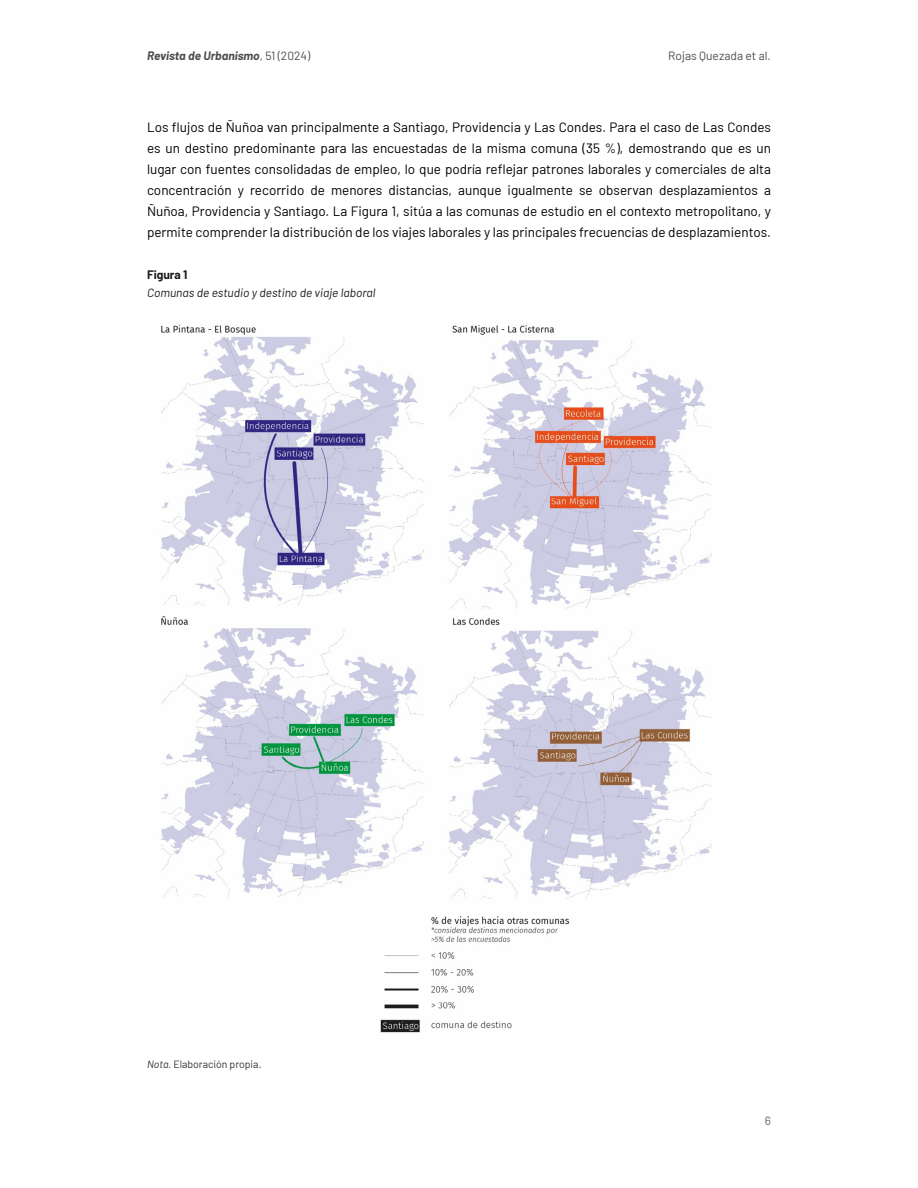
<style>
.page{position:relative;width:918px;height:1188px;background:#fff}
.page>*{position:absolute;margin:0;border:0;box-sizing:border-box;transform-origin:0 0}
.t1{font:13.5px/21px "Barlow";color:#000;text-align:justify}
.t2{font:italic 12px "Barlow";color:#1a1a1a}
.t3{font:italic 700 12px "Barlow";color:#4d4d4d}
.t4{font:12px "Barlow";color:#4d4d4d}
.t5{font:700 12px "Barlow";color:#1a1a1a}
.t6{font:12px "Barlow";color:#666}
.t7{font:10.5px "Barlow";color:#333}
.s1{font-weight:400;font-style:normal}
.s2{font-style:italic}
</style>
<div class="page">
<img style="left:161px;top:325px;width:551px;height:708px">
<p class="t3" style="left:147px;top:47px;width:165px">Revista de Urbanismo<span class="s1">, 51 (2024)</span></p>
<p class="t4" style="left:668px;top:47px;width:104px">Rojas Quezada et al.</p>
<p class="t1" style="left:147px;top:116px;width:626px">Los flujos de Ñuñoa van principalmente a Santiago, Providencia y Las Condes. Para el caso de Las Condes es un destino predominante para las encuestadas de la misma comuna (35 %), demostrando que es un lugar con fuentes consolidadas de empleo, lo que podría reflejar patrones laborales y comerciales de alta concentración y recorrido de menores distancias, aunque igualmente se observan desplazamientos a Ñuñoa, Providencia y Santiago. La Figura 1, sitúa a las comunas de estudio en el contexto metropolitano, y permite comprender la distribución de los viajes laborales y las principales frecuencias de desplazamientos.</p>
<p class="t5" style="left:147px;top:266px;width:42px">Figura 1</p>
<p class="t2" style="left:147px;top:284px;width:230px">Comunas de estudio y destino de viaje laboral</p>
<p class="t7" style="left:147px;top:1057px;width:116px"><span class="s2">Nota.</span> Elaboración propia.</p>
<p class="t6" style="left:765px;top:1112px;width:8px">6</p>
</div>
